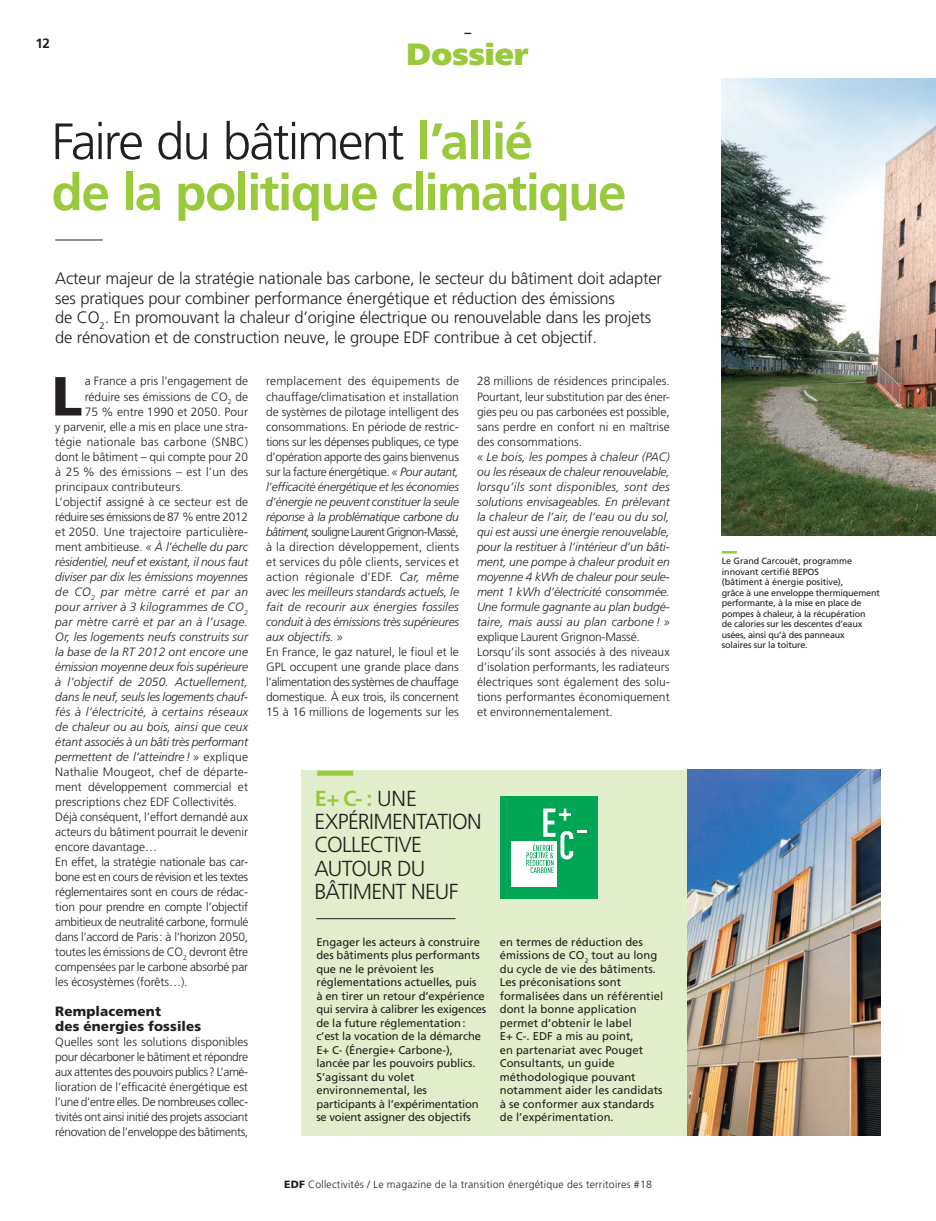
<style>
.page{position:relative;width:936px;height:1221px;background:#fff}
.page>*{position:absolute;margin:0;border:0;box-sizing:border-box;transform-origin:0 0}
.t1{font:900 55.05px "Frutiger";color:#231f20}
.t2{font:700 51px/51px "Frutiger";letter-spacing:-.03em;color:#99ca3b}
.t3{font:30.75px "Frutiger Neue LTW1 G X Black";letter-spacing:-.01em;color:#99ca3b}
.t4{font:300 21.75px/23.2px "Frutiger";letter-spacing:-.03em;color:#231f20}
.t5{font:300 16.5px/19.5px "Frutiger";letter-spacing:-.01em;color:#231f20}
.t6{font:900 13.5px/15px "Frutiger";letter-spacing:.01em;color:#231f20}
.t7{font:700 13.5px "Frutiger";color:#231f20}
.t8{font:300 12px/15px "Frutiger";letter-spacing:-.005em;color:#231f20;text-align:justify}
.t9{font:italic 300 12px/15px "Frutiger";letter-spacing:.005em;color:#231f20;text-align:justify}
.t10{font:300 12px "Frutiger";letter-spacing:-.025em;color:#231f20}
.t11{font:italic 300 12px "Frutiger";letter-spacing:-.015em;color:#231f20}
.t12{font:300 12px "Frutiger";letter-spacing:.015em;color:#231f20}
.t13{font:italic 300 12px "Frutiger";letter-spacing:.025em;color:#231f20}
.t14{font:300 12px "Frutiger";letter-spacing:-.03em;color:#231f20}
.t15{font:300 12px "Frutiger";letter-spacing:-.035em;color:#231f20}
.t16{font:italic 300 12px "Frutiger";letter-spacing:.035em;color:#231f20}
.t17{font:11.25px/13.5px "Frutiger";letter-spacing:.005em;color:#231f20}
.t18{font:300 10.5px "Frutiger";letter-spacing:.02em;color:#231f20}
.t19{font:9px/10.5px "Frutiger";letter-spacing:-.02em;color:#231f20}
.t20{font:9px "Frutiger Neue LTW1 G X Black";color:#231f20}
.s1{font-weight:300;color:#231f20}
.s2{font-style:normal}
.s3{font-style:italic}
.s4{font-weight:700;color:#99ca3b}
.s5{font-weight:900}
</style>
<div class="page">
<div style="left:301px;top:770px;width:579px;height:365px;background:#e2eecb"></div>
<img style="left:721px;top:79px;width:214px;height:456px">
<div style="left:317px;top:770px;width:36px;height:5px;background:#99ca3b"></div>
<hr style="left:316px;top:918px;width:139px;height:1px;background:#231f20">
<img style="left:687px;top:769px;width:193px;height:366px">
<div style="left:500px;top:796px;width:97px;height:102px;background:#00a555"></div>
<div style="left:511px;top:841px;width:46px;height:46px;background:#fff"></div>
<svg style="left:526px;top:808px;width:60px;height:65px"></svg>
<hr style="left:55px;top:240px;width:48px;height:1px;background:#231f20">
<svg style="left:721px;top:551px;width:15px;height:2px"></svg>
<p class="t7" style="left:35px;top:35px;width:16px">12</p>
<p class="t20" style="left:463px;top:27px;width:10px">—</p>
<h3 class="t3" style="left:406px;top:36px;width:124px">Dossier</h3>
<h2 class="t2" style="left:52px;top:116px;width:576px"><span class="s1">Faire du bâtiment</span> l’allié<br>de la politique climatique</h2>
<p class="t5" style="left:55px;top:269px;width:608px">Acteur majeur de la stratégie nationale bas carbone, le secteur du bâtiment doit adapter ses pratiques pour combiner performance énergétique et réduction des émissions<br>de CO<sub>2</sub>. En promouvant la chaleur d’origine électrique ou renouvelable dans les projets de rénovation et de construction neuve, le groupe EDF contribue à cet objectif.</p>
<h1 class="t1" style="left:52px;top:363px;width:32px">L</h1>
<p class="t8" style="left:85px;top:374px;width:165px">a France a pris l’engagement de</p>
<p class="t8" style="left:85px;top:389px;width:165px">réduire ses émissions de CO<sub>2</sub> de</p>
<p class="t8" style="left:85px;top:404px;width:165px">75 % entre 1990 et 2050. Pour</p>
<p class="t8" style="left:55px;top:419px;width:194px">y parvenir, elle a mis en place une stra-</p>
<p class="t12" style="left:55px;top:434px;width:194px">tégie nationale bas carbone (SNBC)</p>
<p class="t8" style="left:55px;top:449px;width:194px">dont le bâtiment – qui compte pour 20</p>
<p class="t8" style="left:55px;top:464px;width:194px">à 25 % des émissions – est l’un des</p>
<p class="t8" style="left:55px;top:479px;width:130px">principaux contributeurs.</p>
<p class="t8" style="left:55px;top:494px;width:194px">L’objectif assigné à ce secteur est de</p>
<p class="t15" style="left:55px;top:509px;width:194px">réduire ses émissions de 87 % entre 2012</p>
<p class="t8" style="left:55px;top:524px;width:194px">et 2050. Une trajectoire particulière-</p>
<p class="t9" style="left:55px;top:539px;width:194px"><span class="s2">ment ambitieuse.</span> « À l’échelle du parc</p>
<p class="t9" style="left:55px;top:554px;width:194px">résidentiel, neuf et existant, il nous faut</p>
<p class="t9" style="left:55px;top:569px;width:194px">diviser par dix les émissions moyennes</p>
<p class="t16" style="left:55px;top:584px;width:194px">de CO<sub>2</sub> par mètre carré et par an</p>
<p class="t13" style="left:55px;top:599px;width:194px">pour arriver à 3 kilogrammes de CO<sub>2</sub></p>
<p class="t13" style="left:55px;top:614px;width:194px">par mètre carré et par an à l’usage.</p>
<p class="t9" style="left:55px;top:629px;width:194px">Or, les logements neufs construits sur</p>
<p class="t9" style="left:55px;top:644px;width:194px">la base de la RT 2012 ont encore une</p>
<p class="t9" style="left:55px;top:659px;width:194px">émission moyenne deux fois supérieure</p>
<p class="t9" style="left:55px;top:674px;width:194px">à l’objectif de 2050. Actuellement,</p>
<p class="t11" style="left:55px;top:689px;width:194px">dans le neuf, seuls les logements chauf-</p>
<p class="t9" style="left:55px;top:704px;width:194px">fés à l’électricité, à certains réseaux</p>
<p class="t9" style="left:55px;top:719px;width:194px">de chaleur ou au bois, ainsi que ceux</p>
<p class="t11" style="left:55px;top:734px;width:194px">étant associés à un bâti très performant</p>
<p class="t9" style="left:55px;top:749px;width:194px">permettent de l’atteindre! » <span class="s2">explique</span></p>
<p class="t12" style="left:55px;top:764px;width:194px">Nathalie Mougeot, chef de départe-</p>
<p class="t8" style="left:55px;top:779px;width:194px">ment développement commercial et</p>
<p class="t8" style="left:55px;top:794px;width:183px">prescriptions chez EDF Collectivités.</p>
<p class="t8" style="left:55px;top:809px;width:194px">Déjà conséquent, l’effort demandé aux</p>
<p class="t8" style="left:55px;top:824px;width:194px">acteurs du bâtiment pourrait le devenir</p>
<p class="t8" style="left:55px;top:839px;width:103px">encore davantage…</p>
<p class="t8" style="left:55px;top:854px;width:194px">En effet, la stratégie nationale bas car-</p>
<p class="t10" style="left:55px;top:869px;width:194px">bone est en cours de révision et les textes</p>
<p class="t8" style="left:55px;top:884px;width:194px">réglementaires sont en cours de rédac-</p>
<p class="t8" style="left:55px;top:899px;width:194px">tion pour prendre en compte l’objectif</p>
<p class="t14" style="left:55px;top:914px;width:194px">ambitieux de neutralité carbone, formulé</p>
<p class="t10" style="left:55px;top:929px;width:194px">dans l’accord de Paris: à l’horizon 2050,</p>
<p class="t8" style="left:55px;top:944px;width:194px">toutes les émissions de CO<sub>2</sub> devront être</p>
<p class="t8" style="left:55px;top:959px;width:194px">compensées par le carbone absorbé par</p>
<p class="t8" style="left:55px;top:974px;width:134px">les écosystèmes (forêts…).</p>
<p class="t6" style="left:55px;top:1003px;width:147px">Remplacement<br>des énergies fossiles</p>
<p class="t8" style="left:55px;top:1034px;width:194px">Quelles sont les solutions disponibles pour décarboner le bâtiment et répondre aux attentes des pouvoirs publics? L’amé&shy;lioration de l’efficacité énergétique est l’une d’entre elles. De nombreuses collec&shy;tivités ont ainsi initié des projets associant rénovation de l’enveloppe des bâtiments,</p>
<p class="t8" style="left:266px;top:374px;width:194px">remplacement des équipements de chauffage/climatisation et installation de systèmes de pilotage intelligent des consommations. En période de restric&shy;tions sur les dépenses publiques, ce type d’opération apporte des gains bienvenus sur la facture énergétique. <span class="s3">« Pour autant, l’efficacité énergétique et les économies d’énergie ne peuvent constituer la seule réponse à la problématique carbone du bâtiment,</span> souligne Laurent Grignon-Massé, à la direction développement, clients et services du pôle clients, services et action régionale d’EDF. <span class="s3">Car, même avec les meilleurs standards actuels, le fait de recourir aux énergies fossiles conduit à des émissions très supérieures aux objectifs. »</span></p>
<p class="t8" style="left:266px;top:644px;width:194px">En France, le gaz naturel, le fioul et le GPL occupent une grande place dans l’alimentation des systèmes de chauffage domestique. À eux trois, ils concernent 15 à 16 millions de logements sur les</p>
<p class="t8" style="left:477px;top:374px;width:194px">28 millions de résidences principales.<br>Pourtant, leur substitution par des éner&shy;gies peu ou pas carbonées est possible, sans perdre en confort ni en maîtrise des consommations.</p>
<p class="t9" style="left:477px;top:449px;width:194px">« Le bois, les pompes à chaleur (PAC) ou les réseaux de chaleur renouvelable, lorsqu’ils sont disponibles, sont des solutions envisageables. En prélevant la chaleur de l’air, de l’eau ou du sol, qui est aussi une énergie renouvelable, pour la restituer à l’intérieur d’un bâti&shy;ment, une pompe à chaleur produit en moyenne 4 kWh de chaleur pour seule&shy;ment 1 kWh d’électricité consommée.<br>Une formule gagnante au plan budgé&shy;taire, mais aussi au plan carbone ! »</p>
<p class="t8" style="left:477px;top:629px;width:194px;text-align:left">explique Laurent Grignon-Massé.<br>Lorsqu’ils sont associés à des niveaux d’isolation performants, les radiateurs électriques sont également des solu&shy;tions performantes économiquement et environnementalement.</p>
<h3 class="t4" style="left:314px;top:787px;width:169px"><span class="s4">E+ C- :</span> UNE<br>EXPÉRIMENTATION<br>COLLECTIVE<br>AUTOUR DU<br>BÂTIMENT NEUF</h3>
<p class="t17" style="left:316px;top:934px;width:171px">Engager les acteurs à construire des bâtiments plus performants que ne le prévoient les réglementations actuelles, puis<br>à en tirer un retour d’expérience qui servira à calibrer les exigences de la future réglementation: c’est la vocation de la démarche<br>E+ C- (Énergie+ Carbone-), lancée par les pouvoirs publics.<br>S’agissant du volet environnemental, les participants à l’expérimentation se voient assigner des objectifs</p>
<p class="t17" style="left:499px;top:934px;width:165px">en termes de réduction des émissions de CO<sub>2</sub> tout au long du cycle de vie des bâtiments.<br>Les préconisations sont formalisées dans un référentiel dont la bonne application permet d’obtenir le label<br>E+ C-. EDF a mis au point,<br>en partenariat avec Pouget<br>Consultants, un guide méthodologique pouvant notamment aider les candidats à se conformer aux standards de l’expérimentation.</p>
<p class="t18" style="left:284px;top:1178px;width:369px"><span class="s5">EDF</span> Collectivités / Le magazine de la transition énergétique des territoires #18</p>
<p class="t19" style="left:721px;top:555px;width:159px">Le Grand Carcouët, programme innovant certifié BEPOS<br>(bâtiment à énergie positive),<br>grâce à une enveloppe thermiquement performante, à la mise en place de pompes à chaleur, à la récupération<br>de calories sur les descentes d’eaux usées, ainsi qu’à des panneaux<br>solaires sur la toiture.</p>
</div>
